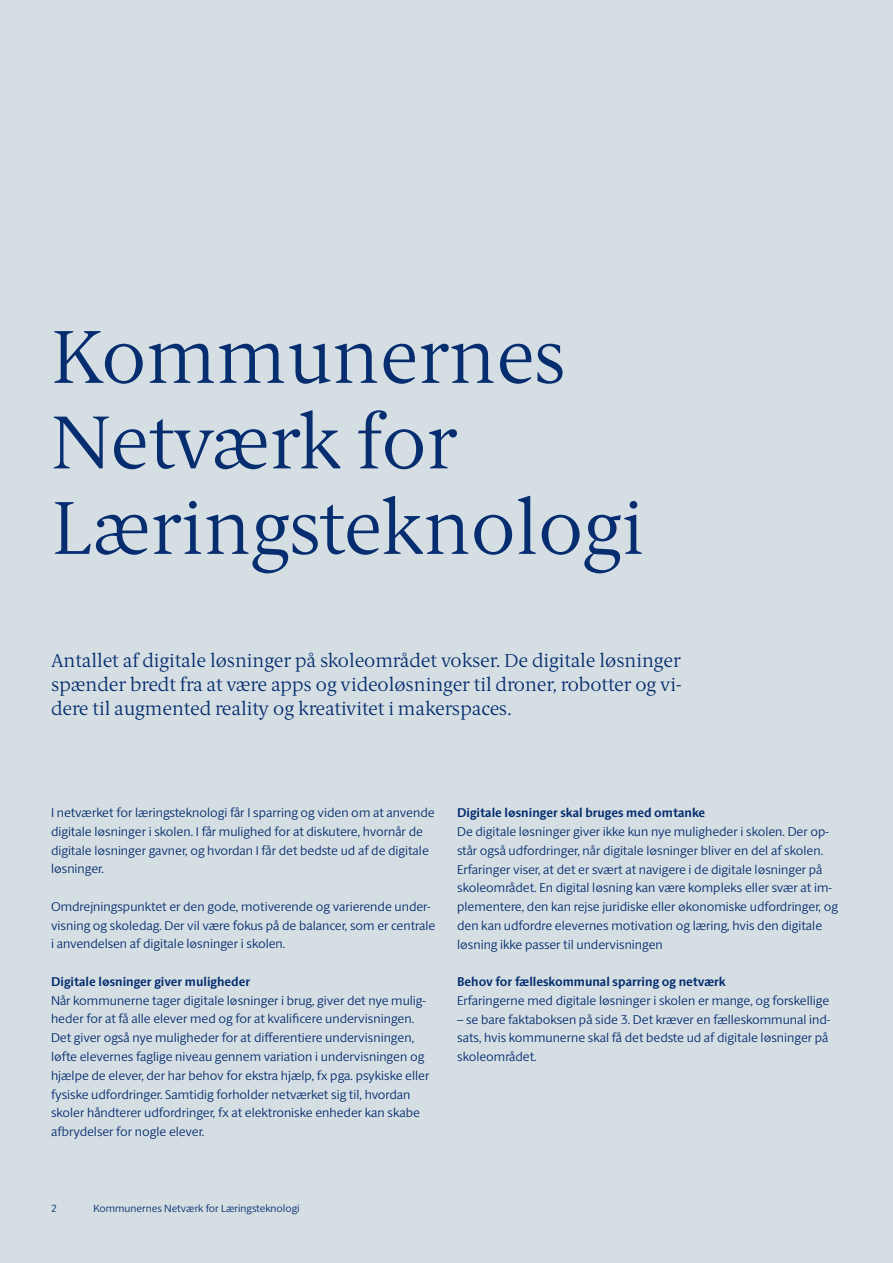
<style>
.page{position:relative;width:893px;height:1263px;background:#d5dee3}
.page>*{position:absolute;margin:0;border:0;box-sizing:border-box;transform-origin:0 0}
.Rubrik_1{font:300 75px/85.5px "ID Serif";color:#052d6f}
.Manchet{font:300 18.75px/24px "ID Serif";color:#052d6f;text-align:justify}
.Brødtekst{font:300 12.75px/18.8px "ID Sans";color:#052d6f}
.Rubrik_3{font:700 12.75px "ID Sans";color:#052d6f}
.t1{font:300 10.5px "ID Sans";color:#052d6f}
</style>
<div class="page">
<h1 class="Rubrik_1" style="left:51px;top:315px;width:595px">Kommunernes<br>Netværk for<br>Læringsteknologi</h1>
<p class="Manchet" style="left:51px;top:649px;width:632px">Antallet af digitale løsninger på skoleområdet vokser. De digitale løsninger spænder bredt fra at være apps og videoløsninger til droner, robotter og vi&shy;dere til augmented reality og kreativitet i makerspaces.</p>
<p class="Brødtekst" style="left:51px;top:803px;width:385px">I netværket for læringsteknologi får I sparring og viden om at anvende digitale løsninger i skolen. I får mulighed for at diskutere, hvornår de digitale løsninger gavner, og hvordan I får det bedste ud af de digitale løsninger.</p>
<p class="Brødtekst" style="left:51px;top:897px;width:386px">Omdrejningspunktet er den gode, motiverende og varierende under&shy;visning og skoledag. Der vil være fokus på de balancer, som er centrale i anvendelsen af digitale løsninger i skolen.</p>
<h3 class="Rubrik_3" style="left:51px;top:974px;width:201px">Digitale løsninger giver muligheder</h3>
<p class="Brødtekst" style="left:51px;top:991px;width:380px">Når kommunerne tager digitale løsninger i brug, giver det nye mulig&shy;heder for at få alle elever med og for at kvalificere undervisningen.<br>Det giver også nye muligheder for at differentiere undervisningen, løfte elevernes faglige niveau gennem variation i undervisningen og hjælpe de elever, der har behov for ekstra hjælp, fx pga. psykiske eller fysiske udfordringer. Samtidig forholder netværket sig til, hvordan skoler håndterer udfordringer, fx at elektroniske enheder kan skabe afbrydelser for nogle elever.</p>
<h3 class="Rubrik_3" style="left:457px;top:805px;width:250px">Digitale løsninger skal bruges med omtanke</h3>
<p class="Brødtekst" style="left:457px;top:822px;width:382px">De digitale løsninger giver ikke kun nye muligheder i skolen. Der op&shy;står også udfordringer, når digitale løsninger bliver en del af skolen.<br>Erfaringer viser, at det er svært at navigere i de digitale løsninger på skoleområdet. En digital løsning kan være kompleks eller svær at im&shy;plementere, den kan rejse juridiske eller økonomiske udfordringer, og den kan udfordre elevernes motivation og læring, hvis den digitale løsning ikke passer til undervisningen</p>
<h3 class="Rubrik_3" style="left:457px;top:974px;width:270px">Behov for fælleskommunal sparring og netværk</h3>
<p class="Brødtekst" style="left:457px;top:991px;width:374px">Erfaringerne med digitale løsninger i skolen er mange, og forskellige</p>
<p class="Brødtekst" style="left:457px;top:1010px;width:375px">– se bare faktaboksen på side 3. Det kræver en fælleskommunal ind&shy;sats, hvis kommunerne skal få det bedste ud af digitale løsninger på skoleområdet.</p>
<p class="t1" style="left:51px;top:1202px;width:7px">2</p>
<p class="t1" style="left:94px;top:1202px;width:208px">Kommunernes Netværk for Læringsteknologi</p>
</div>
